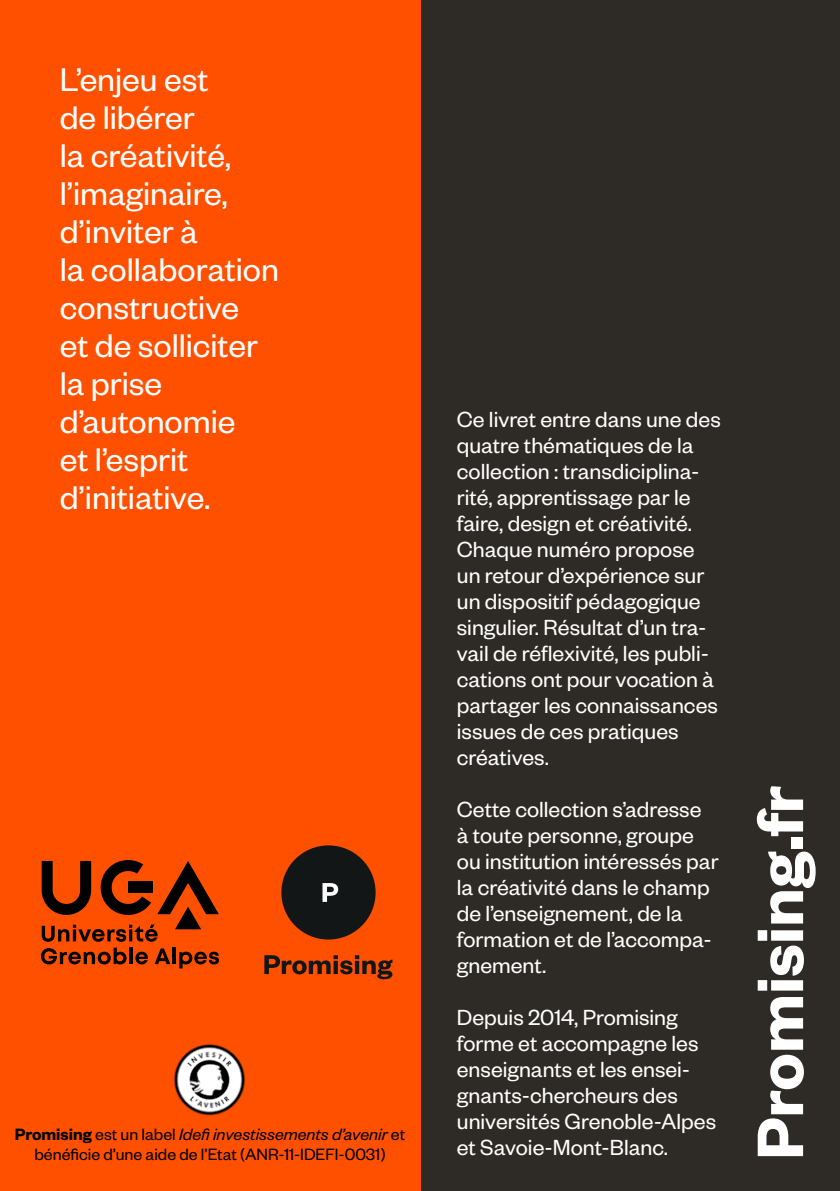
<style>
.page{position:relative;width:840px;height:1191px;background:#fff}
.page>*{position:absolute;margin:0;border:0;box-sizing:border-box;transform-origin:0 0}
.t1{font:600 72px "Founders Grotesk";color:#fff}
.t2{font:36px/38px "Founders Grotesk";color:#fff}
.t3{font:24px/26px "Founders Grotesk";color:#fff}
.t4{font:18px/20px "Founders Grotesk";color:#000;text-align:center}
.s1{font-weight:600}
.s2{font-style:italic}
</style>
<div class="page">
<div style="left:0;top:0;width:839px;height:1191px;background:#ff5000"></div>
<div style="left:421px;top:0;width:418px;height:1191px;background:#2e2a25"></div>
<img style="left:174px;top:1044px;width:71px;height:71px">
<svg style="left:264px;top:955px;width:128px;height:24px"></svg>
<div style="left:281px;top:845px;width:94px;height:94px;background:#121617;border-radius:50%"></div>
<svg style="left:322px;top:883px;width:16px;height:19px"></svg>
<svg style="left:42px;top:860px;width:177px;height:81px"></svg>
<svg style="left:41px;top:947px;width:85px;height:17px"></svg>
<hr style="left:129px;top:947px;width:3px;height:17px;background:#000">
<svg style="left:135px;top:951px;width:13px;height:13px"></svg>
<svg style="left:154px;top:948px;width:16px;height:16px"></svg>
<hr style="left:172px;top:947px;width:4px;height:17px;background:#000">
<svg style="left:179px;top:951px;width:40px;height:17px"></svg>
<h2 class="t2" style="left:60px;top:58px;width:221px">L’enjeu est<br>de libérer<br>la créativité, l’imaginaire, d’inviter à<br>la collaboration constructive<br>et de solliciter la prise d’autonomie<br>et l’esprit d’initiative.</h2>
<p class="t4" style="left:15px;top:1123px;width:391px"><span class="s1">Promising</span> est un label <span class="s2">Idefi investissements d’avenir</span> et bénéficie d’une aide de l’Etat (ANR-11-IDEFI-0031)</p>
<p class="t3" style="left:456px;top:405px;width:265px">Ce livret entre dans une des quatre thématiques de la collection : transdiciplina&shy;rité, apprentissage par le faire, design et créativité.<br>Chaque numéro propose un retour d’expérience sur un dispositif pédagogique singulier. Résultat d’un tra&shy;vail de réflexivité, les publi&shy;cations ont pour vocation à partager les connaissances issues de ces pratiques créatives.</p>
<p class="t3" style="left:456px;top:795px;width:263px">Cette collection s’adresse à toute personne, groupe ou institution intéressés par la créativité dans le champ de l’enseignement, de la formation et de l’accompa&shy;gnement.</p>
<p class="t3" style="left:456px;top:1003px;width:260px">Depuis 2014, Promising forme et accompagne les enseignants et les ensei&shy;gnants-chercheurs des universités Grenoble-Alpes et Savoie-Mont-Blanc.</p>
<h1 class="t1" style="left:734px;top:1159px;width:375px;rotate:-90deg">Promising.fr</h1>
</div>
